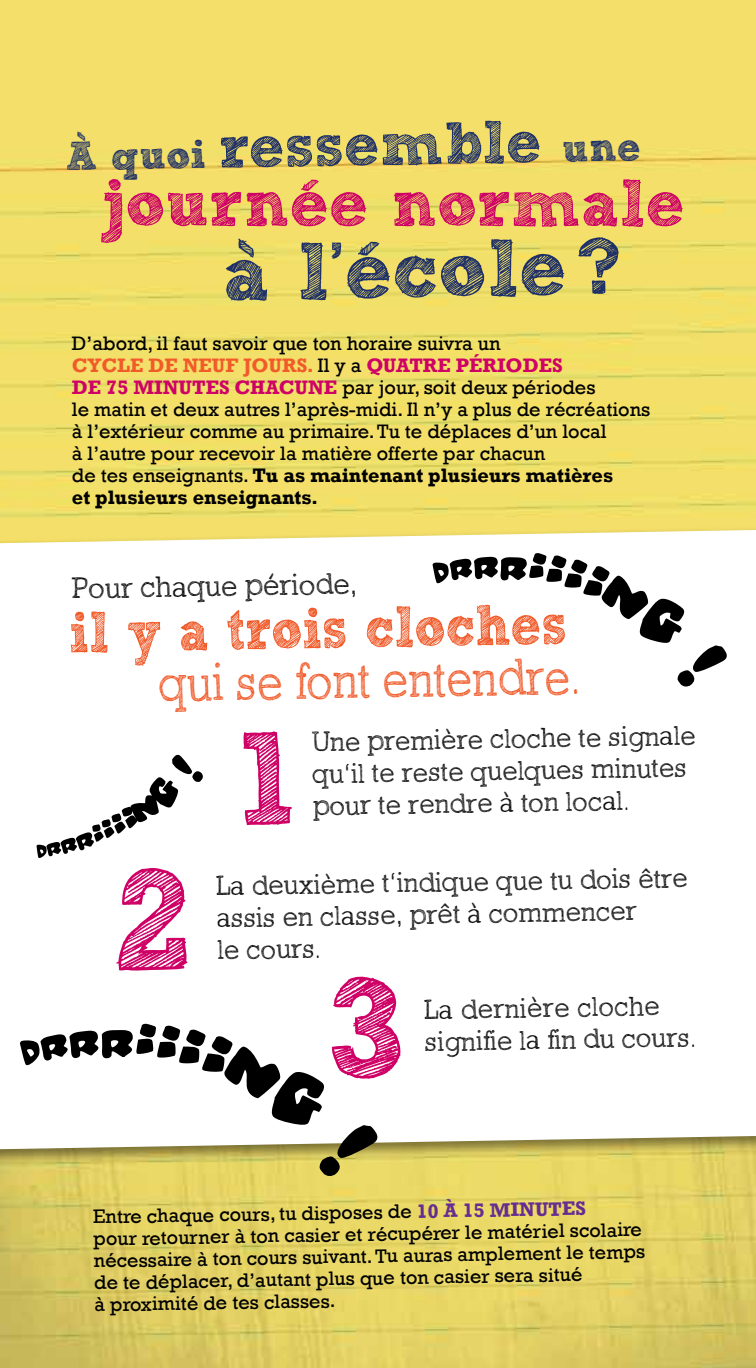
<style>
.page{position:relative;width:756px;height:1368px;background:#fff}
.page>*{position:absolute;margin:0;border:0;box-sizing:border-box;transform-origin:0 0}
.t1{font:700 80.4px "Sketch Block";color:#1e3067}
.t2{font:700 66px "Sketch Block";color:#cf0066}
.t3{font:700 60px "Sketch Block";color:#1e3067}
.t4{font:700 57.4px "Sketch Block";color:#f15a29;scale:.9 1}
.t5{font:300 52.6px "Sketch Block";color:#f15a29;scale:.9 1}
.t6{font:300 30px "Sketch Block";color:#000}
.t7{font:300 28px/32px "Sketch Block";color:#000}
.t8{font:20px/22px "Rockwell";color:#000}
.s1{font-size:40px}
.s2{font-weight:700;color:#f15a29}
.s3{font-weight:700;color:#cf0066}
.s4{font-weight:700}
.s5{font-weight:700;color:#662d91}
</style>
<div class="page">
<img style="left:0;top:0;width:756px;height:1368px">
<div style="left:0;top:524px;width:756px;height:644px;background:#000;opacity:.49"></div>
<svg style="left:0;top:530px;width:756px;height:619px"></svg>
<svg style="left:20px;top:1024px;width:358px;height:152px"></svg>
<svg style="left:37px;top:755px;width:166px;height:103px"></svg>
<svg style="left:433px;top:553px;width:294px;height:134px"></svg>
<svg style="left:243px;top:731px;width:50px;height:95px"></svg>
<svg style="left:330px;top:975px;width:72px;height:104px"></svg>
<svg style="left:115px;top:867px;width:73px;height:104px"></svg>
<h3 class="t3" style="left:65px;top:113px;width:576px;rotate:-1deg"><span class="s1">À quoi</span> ressemble <span class="s1">une</span></h3>
<h2 class="t2" style="left:100px;top:163px;width:587px">journée normale</h2>
<h1 class="t1" style="left:222px;top:224px;width:399px;rotate:-1deg">à l’école?</h1>
<p class="t8" style="left:72px;top:333px;width:580px">D’abord, il faut savoir que ton horaire suivra un<br><span class="s2">CYCLE DE NEUF JOURS.</span> Il y a <span class="s3">QUATRE PÉRIODES<br>DE 75 MINUTES CHACUNE</span> par jour, soit deux périodes<br>le matin et deux autres l’après-midi. Il n’y a plus de récréations à l’extérieur comme au primaire. Tu te déplaces d’un local<br>à l’autre pour recevoir la matière offerte par chacun<br>de tes enseignants. <span class="s4">Tu as maintenant plusieurs matières<br>et plusieurs enseignants.</span></p>
<h3 class="t6" style="left:72px;top:571px;width:287px;rotate:-1deg">Pour chaque période,</h3>
<h3 class="t4" style="left:69px;top:597px;width:554px;rotate:-1deg">il y a trois cloches</h3>
<h3 class="t5" style="left:158px;top:653px;width:472px;rotate:-1deg">qui se font entendre.</h3>
<h3 class="t7" style="left:312px;top:726px;width:386px;rotate:-1deg">Une première cloche te signale qu’il te reste quelques minutes pour te rendre à ton local.</h3>
<h3 class="t7" style="left:216px;top:870px;width:473px;rotate:-1deg">La deuxième t’indique que tu dois être assis en classe, prêt à commencer<br>le cours.</h3>
<h3 class="t7" style="left:424px;top:993px;width:274px;rotate:-1deg">La dernière cloche signifie la fin du cours.</h3>
<p class="t8" style="left:93px;top:1206px;width:553px;rotate:-1deg">Entre chaque cours, tu disposes de <span class="s5">10 À 15 MINUTES<br></span>pour retourner à ton casier et récupérer le matériel scolaire nécessaire à ton cours suivant. Tu auras amplement le temps de te déplacer, d’autant plus que ton casier sera situé<br>à proximité de tes classes.</p>
</div>
